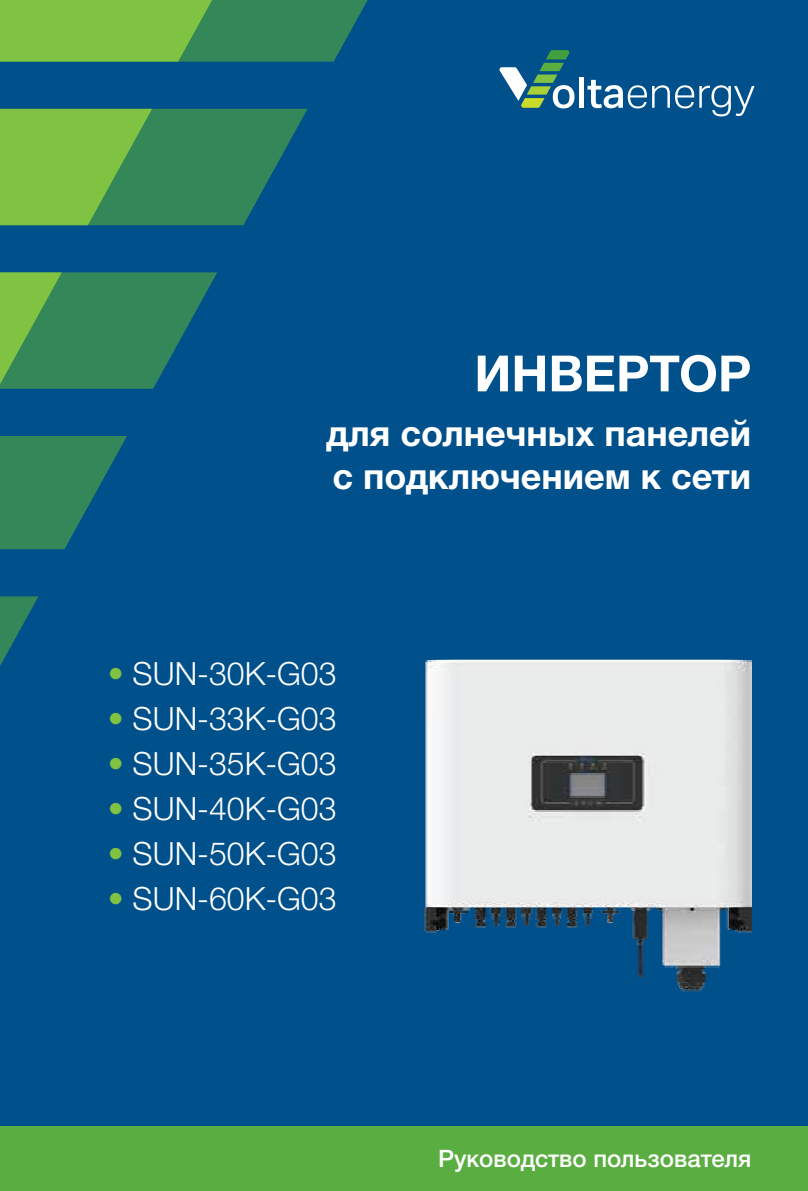
<style>
.page{position:relative;width:808px;height:1191px;background:#00508c}
.page>*{position:absolute;margin:0;border:0;box-sizing:border-box;transform-origin:0 0}
.t1{font:700 50px "Helvetica Neue LTW1 G";color:#fff}
.t2{font:700 36px/43.2px "Helvetica Neue LTW1 G";color:#fff}
.t3{font:300 32px "Helvetica Neue LTW1 G";color:#fff}
.t4{font:500 24px "Helvetica Neue LTW1 G";color:#fff}
.s1{color:#80c342}
</style>
<div class="page">
<div style="left:0;top:1126px;width:808px;height:65px;background:#5aae41"></div>
<svg style="left:0;top:0;width:368px;height:666px"></svg>
<svg style="left:0;top:0;width:212px;height:384px"></svg>
<svg style="left:499px;top:50px;width:75px;height:58px"></svg>
<div style="left:579px;top:78px;width:5px;height:30px;background:#fff"></div>
<svg style="left:587px;top:80px;width:167px;height:36px"></svg>
<img style="left:424px;top:659px;width:327px;height:333px">
<h1 class="t1" style="left:474px;top:343px;width:278px">ИНВЕРТОР</h1>
<p class="t2" style="left:326px;top:411px;width:427px">для солнечных панелей с подключением к сети</p>
<p class="t3" style="left:108px;top:654px;width:230px"><span class="s1">•</span> SUN-30K-G03</p>
<p class="t3" style="left:108px;top:699px;width:230px"><span class="s1">•</span> SUN-33K-G03</p>
<p class="t3" style="left:108px;top:744px;width:230px"><span class="s1">•</span> SUN-35K-G03</p>
<p class="t3" style="left:108px;top:789px;width:230px"><span class="s1">•</span> SUN-40K-G03</p>
<p class="t3" style="left:108px;top:834px;width:230px"><span class="s1">•</span> SUN-50K-G03</p>
<p class="t3" style="left:108px;top:879px;width:230px"><span class="s1">•</span> SUN-60K-G03</p>
<p class="t4" style="left:438px;top:1143px;width:315px">Руководство пользователя</p>
</div>
